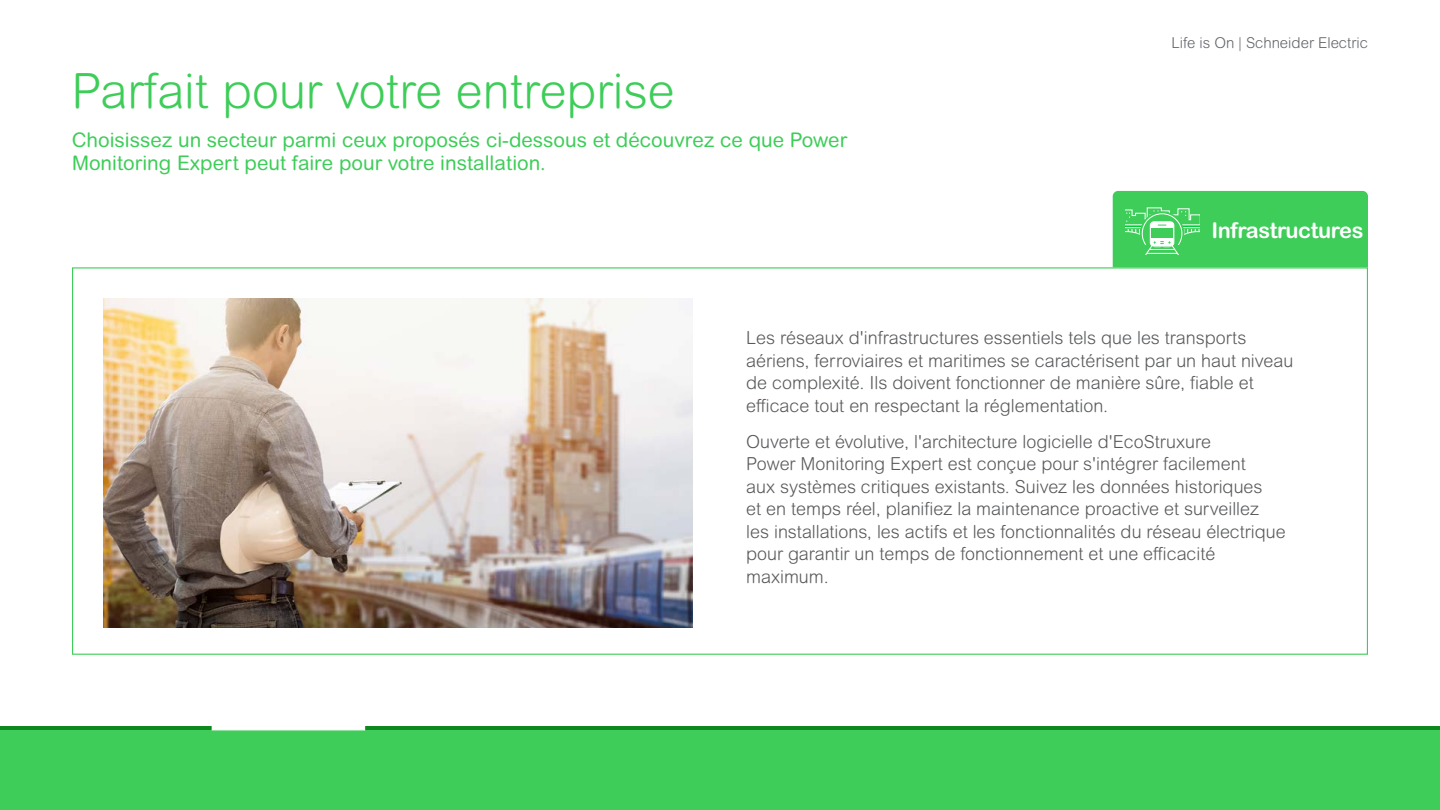
<style>
.page{position:relative;width:1440px;height:810px;background:#fff}
.page>*{position:absolute;margin:0;border:0;box-sizing:border-box;transform-origin:0 0}
.t1{font:300 48.75px "Arial Rounded MT Pro";color:#3dcd58}
.t2{font:700 21.75px "Arial Rounded MT Pro";letter-spacing:-.02em;color:#fff}
.t3{font:20.25px/22.5px "Arial Rounded MT Pro";color:#3dcd58}
.t4{font:300 18px/22.5px "Arial Rounded MT Pro";color:#58595b}
.t5{font:300 15px "Arial Rounded MT Pro";color:#626469}
</style>
<div class="page">
<div style="left:0;top:726px;width:1440px;height:84px;background:#3dcd58"></div>
<hr style="left:0;top:726px;width:1440px;height:4px;background:#0c881e">
<svg style="left:212px;top:726px;width:153px;height:4px"></svg>
<div style="left:1113px;top:191px;width:255px;height:76px;background:#3dcd58"></div>
<div style="left:1151px;top:228px;width:22px;height:10px;background:#3dcd58"></div>
<img style="left:104px;top:299px;width:588px;height:329px">
<h1 class="t1" style="left:72px;top:63px;width:605px">Parfait pour votre entreprise</h1>
<p class="t3" style="left:72px;top:130px;width:777px">Choisissez un secteur parmi ceux proposés ci-dessous et découvrez ce que Power<br>Monitoring Expert peut faire pour votre installation.</p>
<p class="t5" style="left:1172px;top:34px;width:198px">Life is On | Schneider Electric</p>
<p class="t2" style="left:1212px;top:217px;width:154px">Infrastructures</p>
<p class="t4" style="left:746px;top:327px;width:549px">Les réseaux d'infrastructures essentiels tels que les transports aériens, ferroviaires et maritimes se caractérisent par un haut niveau de complexité. Ils doivent fonctionner de manière sûre, fiable et efficace tout en respectant la réglementation.</p>
<p class="t4" style="left:746px;top:431px;width:541px">Ouverte et évolutive, l'architecture logicielle d'EcoStruxure<br>Power Monitoring Expert est conçue pour s'intégrer facilement<br>aux systèmes critiques existants. Suivez les données historiques<br>et en temps réel, planifiez la maintenance proactive et surveillez les installations, les actifs et les fonctionnalités du réseau électrique pour garantir un temps de fonctionnement et une efficacité maximum.</p>
</div>
